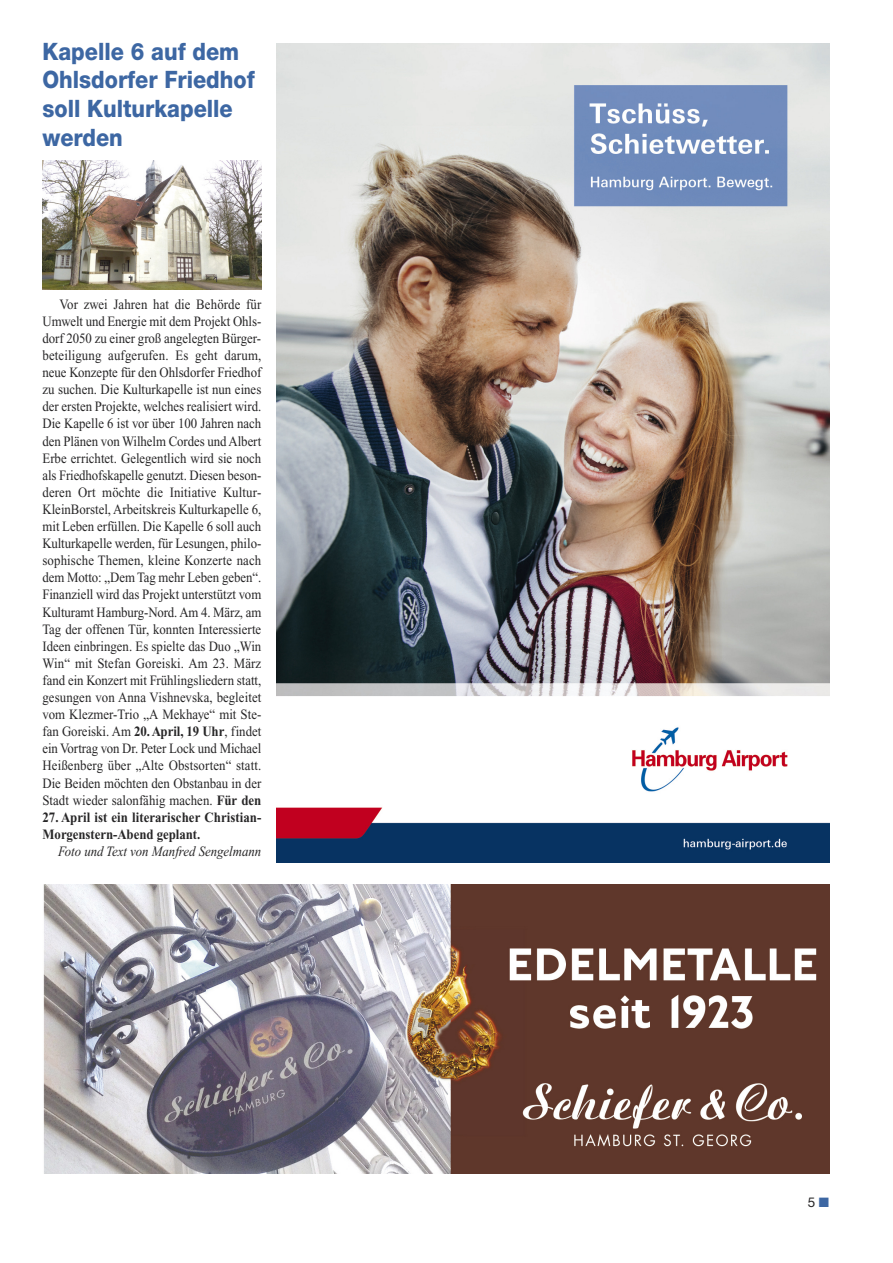
<style>
.page{position:relative;width:893px;height:1263px;background:#fff}
.page>*{position:absolute;margin:0;border:0;box-sizing:border-box;transform-origin:0 0}
.t1{font:800 24px/28.8px "Helvetica Neue";color:#3d67a3;scale:.9 1}
.t2{font:14.25px/17.1px "Times New Roman";color:#272627;text-align:justify;scale:.9 1}
.t3{font:700 14.25px/17.1px "Times New Roman";letter-spacing:.005em;color:#272627;scale:.9 1}
.t4{font:italic 14.25px "Times New Roman";color:#272627;scale:.9 1}
.t5{font:13.5px "Helvetica Neue";color:#272627}
.s1{font-weight:700}
.s2{color:#3d67a3}
</style>
<div class="page">
<img style="left:43px;top:884px;width:786px;height:290px">
<img style="left:276px;top:43px;width:553px;height:820px">
<img style="left:43px;top:160px;width:219px;height:129px">
<h1 class="t1" style="left:43px;top:39px;width:237px">Kapelle 6 auf dem<br>Ohlsdorfer Friedhof soll Kulturkapelle werden</h1>
<p class="t2" style="left:42px;top:297px;width:245px;text-indent:17px">Vor zwei Jahren hat die Behörde für Umwelt und Energie mit dem Projekt Ohls&shy;dorf 2050 zu einer groß angelegten Bürger&shy;beteiligung aufgerufen. Es geht darum, neue Konzepte für den Ohlsdorfer Friedhof zu suchen. Die Kulturkapelle ist nun eines der ersten Projekte, welches realisiert wird.<br>Die Kapelle 6 ist vor über 100 Jahren nach den Plänen von Wilhelm Cordes und Albert Erbe errichtet. Gelegentlich wird sie noch als Friedhofskapelle genutzt. Diesen beson&shy;deren Ort möchte die Initiative Kultur-KleinBorstel, Arbeitskreis Kulturkapelle 6, mit Leben erfüllen. Die Kapelle 6 soll auch Kulturkapelle werden, für Lesungen, philo&shy;sophische Themen, kleine Konzerte nach dem Motto: „Dem Tag mehr Leben geben“.<br>Finanziell wird das Projekt unterstützt vom Kulturamt Hamburg-Nord. Am 4. März, am Tag der offenen Tür, konnten Interessierte Ideen einbringen. Es spielte das Duo „Win Win“ mit Stefan Goreiski. Am 23. März fand ein Konzert mit Frühlingsliedern statt, gesungen von Anna Vishnevska, begleitet vom Klezmer-Trio „A Mekhaye“ mit Ste&shy;fan Goreiski. Am <span class="s1">20.April, 19 Uhr</span>, findet ein Vortrag von Dr. Peter Lock und Michael Heißenberg über „Alte Obstsorten“ statt.<br>Die Beiden möchten den Obstanbau in der Stadt wieder salonfähig machen. <span class="s1">Für den</span></p>
<p class="t3" style="left:42px;top:810px;width:245px">27. April ist ein literarischer Christian-<br>Morgenstern-Abend geplant.</p>
<p class="t4" style="left:58px;top:846px;width:227px">Foto und Text von Manfred Sengelmann</p>
<p class="t5" style="left:808px;top:1197px;width:23px">5 <span class="s2">■</span></p>
</div>
